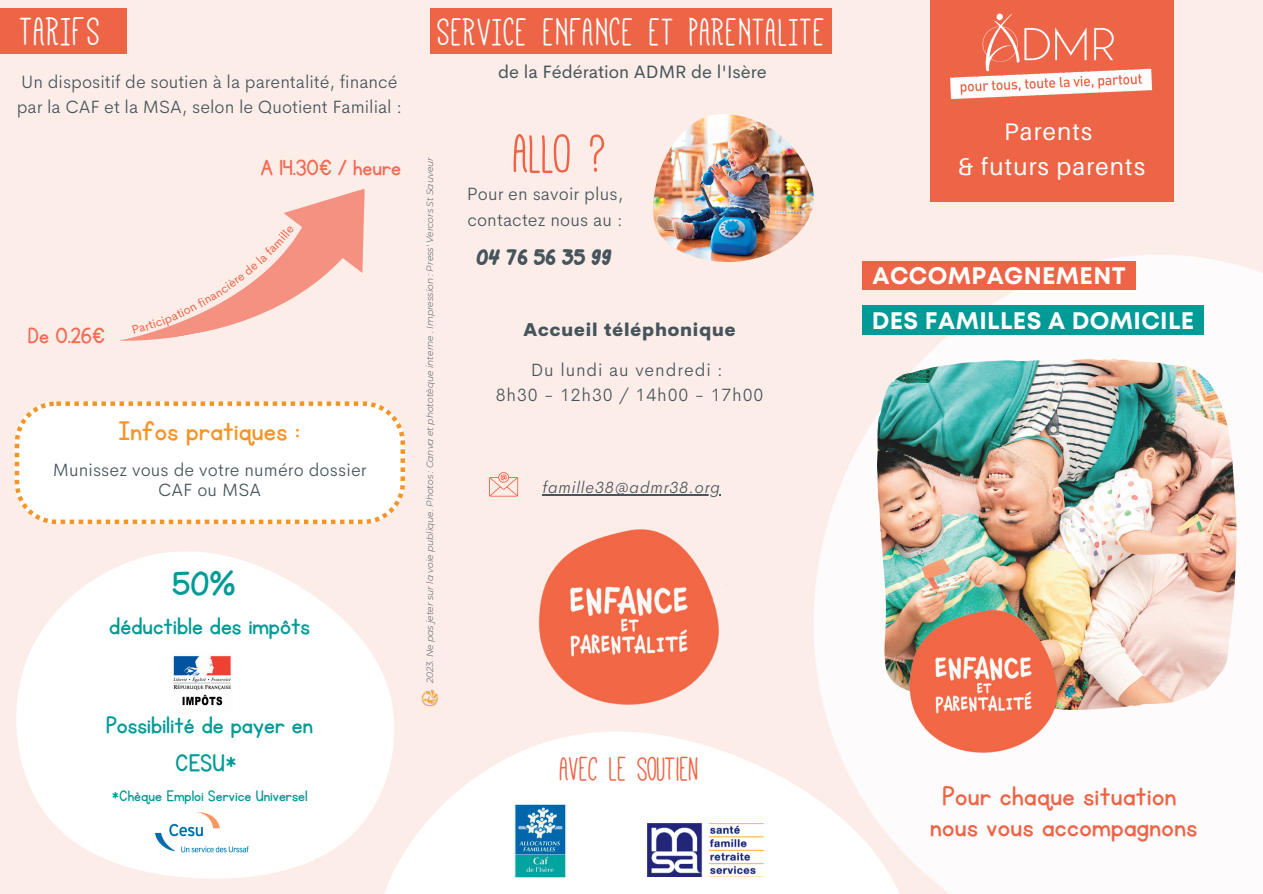
<style>
.page{position:relative;width:1263px;height:894px;background:#fff}
.page>*{position:absolute;margin:0;border:0;box-sizing:border-box;transform-origin:0 0}
.t1{font:60.75px "Mathlete Bulky";color:#ee6446}
.t2{font:45px "Mathlete Bulky";letter-spacing:.04em;color:#fff}
.t3{font:43.35px "Mathlete Bulky";letter-spacing:.04em;color:#fff}
.t4{font:36.75px "Mathlete Bulky";color:#ee6446}
.t5{font:34.2px "Halley";color:#009b96}
.t6{font:31.5px "KG Primary Penmanship";letter-spacing:.015em;color:#ee6446}
.t7{font:31.5px "KG Primary Penmanship";letter-spacing:.005em;color:#f79427}
.t8{font:27.9px/38.2px "KG Primary Penmanship";color:#009b96;text-align:center}
.t9{font:25.65px "KG Primary Penmanship";color:#f26c54}
.t10{font:24px "Aileron";letter-spacing:.05em;color:#fff}
.t11{font:700 23.85px "Mont";letter-spacing:.015em;color:#fff}
.t12{font:300 18px/24.8px "Cerebri Sans";letter-spacing:.005em;color:#45555b}
.t13{font:300 18px "Cerebri Sans";letter-spacing:.05em;color:#45555b}
.t14{font:18px "Cerebri Sans";color:#45555b}
.t15{font:800 18px "Cerebri Sans";letter-spacing:.05em;color:#45555b}
.t16{font:18px "Black Kids";letter-spacing:.05em;color:#45555b}
.t17{font:17.7px "KG Primary Penmanship";color:#009b96}
.t18{font:italic 300 16.5px "Cerebri Sans";letter-spacing:.05em;color:#45555b}
.t19{font:italic 300 9.15px "Montserrat";color:#45555b}
</style>
<div class="page">
<div style="left:0;top:0;width:1263px;height:893px;background:#fdede9"></div>
<img style="left:706px;top:147px;width:557px;height:746px">
<svg style="left:443px;top:614px;width:559px;height:279px;fill:#fdfbfb"></svg>
<div style="left:862px;top:261px;width:273px;height:28px;background:#ee6446"></div>
<div style="left:862px;top:306px;width:342px;height:28px;background:#009b96"></div>
<img style="left:653px;top:114px;width:162px;height:154px">
<img style="left:514px;top:803px;width:52px;height:73px">
<div style="left:930px;top:0;width:243px;height:201px;background:#ee6446"></div>
<img style="left:877px;top:358px;width:359px;height:351px">
<img style="left:905px;top:605px;width:158px;height:151px">
<img style="left:533px;top:523px;width:193px;height:186px">
<img style="left:950px;top:13px;width:203px;height:87px">
<div style="left:430px;top:9px;width:402px;height:45px;background:#ee6446"></div>
<div style="left:0;top:9px;width:126px;height:45px;background:#ee6446"></div>
<svg style="left:14px;top:484px;width:429px;height:409px;fill:#fff"></svg>
<svg style="left:119px;top:189px;width:246px;height:152px"></svg>
<img style="left:646px;top:822px;width:117px;height:54px">
<svg style="left:15px;top:401px;width:390px;height:123px;fill:#fff"></svg>
<svg style="left:489px;top:472px;width:29px;height:24px"></svg>
<hr style="left:543px;top:494px;width:178px;height:1px;background:#45555b">
<img style="left:152px;top:809px;width:99px;height:44px">
<img style="left:171px;top:652px;width:61px;height:59px">
<svg style="left:132px;top:226px;width:162px;height:108px"></svg>
<p class="t2" style="left:21px;top:0;width:81px">TARIFS</p>
<p class="t3" style="left:438px;top:1px;width:389px">SERVICE ENFANCE ET PARENTALITE</p>
<p class="t12" style="left:17px;top:70px;width:387px">Un dispositif de soutien à la parentalité, financé par la CAF et la MSA, selon le Quotient Familial :</p>
<p class="t9" style="left:27px;top:323px;width:79px">De 0.26€</p>
<p class="t9" style="left:260px;top:155px;width:143px">A 14.30€ / heure</p>
<p class="t7" style="left:119px;top:416px;width:183px">Infos pratiques :</p>
<p class="t12" style="left:53px;top:460px;width:315px;line-height:19px;text-align:center">Munissez vous de votre numéro dossier<br>CAF ou MSA</p>
<p class="t5" style="left:172px;top:567px;width:65px">50%</p>
<p class="t8" style="left:109px;top:607px;width:202px">déductible des impôts</p>
<p class="t8" style="left:106px;top:706px;width:208px">Possibilité de payer en<br>CESU*</p>
<p class="t17" style="left:111px;top:786px;width:198px">*Chèque Emploi Service Universel</p>
<p class="t19" style="left:424px;top:682px;width:527px;rotate:-90deg">2023. Ne pas jeter sur la voie publique. Photos : Canva et phototèque interne . Impression : Press' Vercors St Sauveur</p>
<p class="t14" style="left:498px;top:60px;width:270px">de la Fédération ADMR de l'Isère</p>
<p class="t1" style="left:514px;top:111px;width:93px">ALLO ?</p>
<p class="t12" style="left:467px;top:181px;width:158px;line-height:25.8px">Pour en savoir plus, contactez nous au :</p>
<p class="t16" style="left:477px;top:248px;width:136px">04 76 56 35 99</p>
<p class="t15" style="left:524px;top:317px;width:214px">Accueil téléphonique</p>
<p class="t13" style="left:531px;top:358px;width:194px">Du lundi au vendredi :</p>
<p class="t13" style="left:496px;top:383px;width:269px">8h30 - 12h30 / 14h00 - 17h00</p>
<p class="t18" style="left:543px;top:476px;width:179px">famille38@admr38.org</p>
<p class="t4" style="left:560px;top:743px;width:140px">AVEC LE SOUTIEN</p>
<p class="t10" style="left:1004px;top:117px;width:90px">Parents</p>
<p class="t10" style="left:958px;top:152px;width:189px">&amp; futurs parents</p>
<p class="t11" style="left:872px;top:266px;width:255px">ACCOMPAGNEMENT</p>
<p class="t11" style="left:872px;top:311px;width:324px">DES FAMILLES A DOMICILE</p>
<p class="t6" style="left:942px;top:780px;width:236px">Pour chaque situation</p>
<p class="t6" style="left:930px;top:811px;width:269px">nous vous accompagnons</p>
</div>
